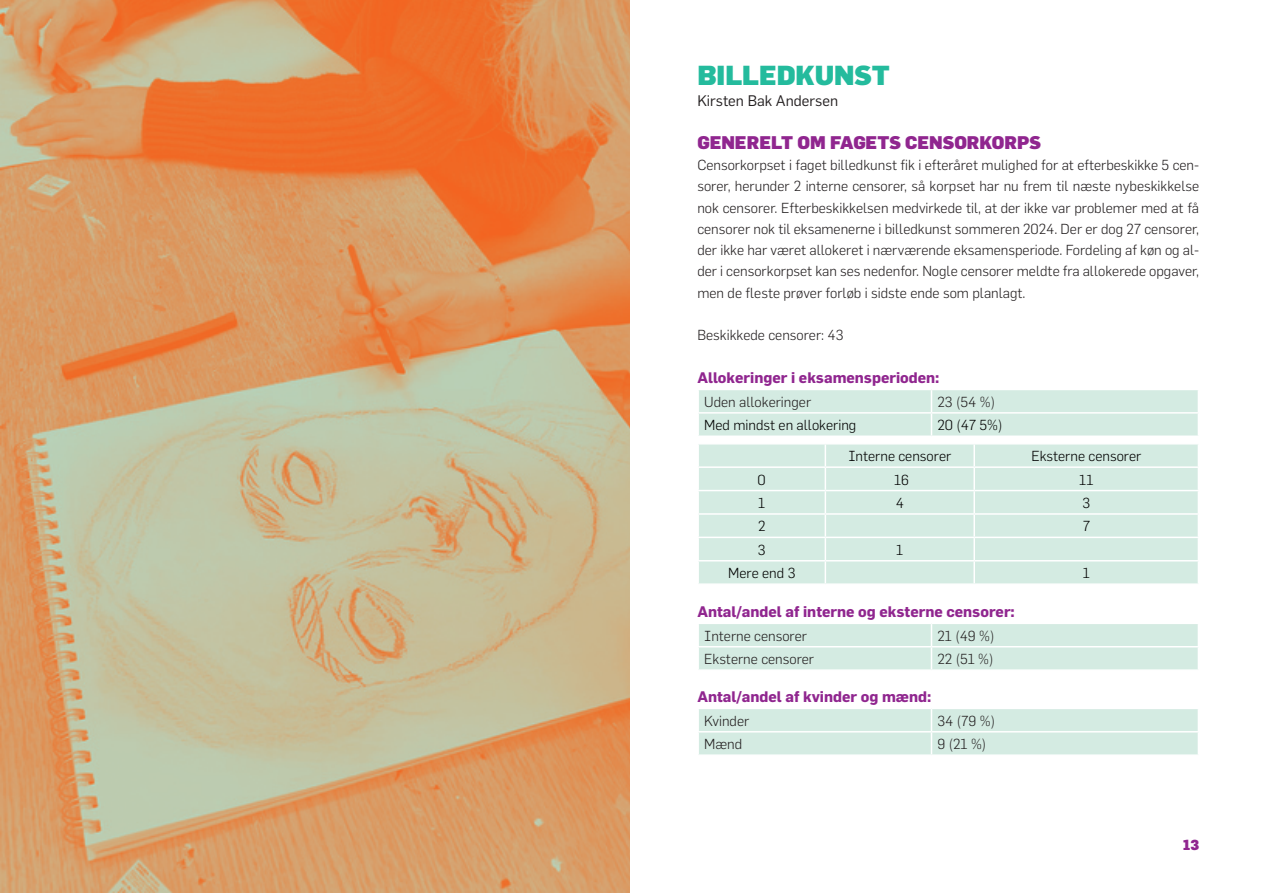
<style>
.page{position:relative;width:1263px;height:893px;background:#fff}
.page>*{position:absolute;margin:0;border:0;box-sizing:border-box;transform-origin:0 0}
.MR_1{font:900 27px "Flama";color:#24bb9d}
.MR_2{font:900 18px "Flama";color:#90268f}
.MR_3{font:700 15px "Flama";color:#90268f}
.Forfatter{font:15px "Flama";color:#231f20}
.Brød{font:300 14.25px/21.3px "Flama";color:#231f20;text-align:justify}
.Brødtekst1{font:300 14.25px "Flama";color:#231f20}
.Brødtekst1-2{font:300 14.25px "Flama";color:#000}
.t1{font:900 14.25px "Flama";color:#90268f}
</style>
<div class="page">
<svg style="left:699px;top:390px;width:499px;height:45px"></svg>
<div style="left:699px;top:444px;width:499px;height:22px;background:#d4ebe2"></div>
<div style="left:699px;top:468px;width:499px;height:115px;background:#d4ebe2"></div>
<hr style="left:973px;top:444px;width:2px;height:22px;background:#fff">
<hr style="left:973px;top:491px;width:2px;height:22px;background:#fff">
<hr style="left:973px;top:538px;width:2px;height:22px;background:#fff">
<hr style="left:973px;top:468px;width:2px;height:22px;background:#fff">
<hr style="left:697px;top:490px;width:128px;height:1px;background:#fff">
<hr style="left:825px;top:490px;width:149px;height:1px;background:#fff">
<hr style="left:974px;top:490px;width:225px;height:1px;background:#fff">
<hr style="left:697px;top:513px;width:128px;height:2px;background:#fff">
<hr style="left:825px;top:513px;width:149px;height:2px;background:#fff">
<hr style="left:974px;top:513px;width:225px;height:2px;background:#fff">
<hr style="left:973px;top:515px;width:2px;height:22px;background:#fff">
<hr style="left:697px;top:537px;width:128px;height:1px;background:#fff">
<hr style="left:825px;top:537px;width:149px;height:1px;background:#fff">
<hr style="left:974px;top:537px;width:225px;height:1px;background:#fff">
<hr style="left:697px;top:560px;width:128px;height:1px;background:#fff">
<hr style="left:825px;top:560px;width:149px;height:1px;background:#fff">
<svg style="left:825px;top:444px;width:1px;height:139px"></svg>
<hr style="left:974px;top:560px;width:225px;height:1px;background:#fff">
<hr style="left:973px;top:561px;width:2px;height:22px;background:#fff">
<div style="left:698px;top:624px;width:500px;height:45px;background:#d4ebe2"></div>
<div style="left:699px;top:709px;width:499px;height:45px;background:#d4ebe2"></div>
<img style="left:0;top:0;width:629px;height:893px">
<p class="MR_1" style="left:697px;top:58px;width:194px">BILLEDKUNST</p>
<p class="Forfatter" style="left:697px;top:92px;width:142px">Kirsten Bak Andersen</p>
<p class="MR_2" style="left:697px;top:131px;width:345px">GENERELT OM FAGETS CENSORKORPS</p>
<p class="Brød" style="left:697px;top:154px;width:503px">Censorkorpset i faget billedkunst fik i efteråret mulighed for at efterbeskikke 5 cen&shy;sorer, herunder 2 interne censorer, så korpset har nu frem til næste nybeskikkelse nok censorer. Efterbeskikkelsen medvirkede til, at der ikke var problemer med at få censorer nok til eksamenerne i billedkunst sommeren 2024. Der er dog 27 censorer, der ikke har været allokeret i nærværende eksamensperiode. Fordeling af køn og al&shy;der i censorkorpset kan ses nedenfor. Nogle censorer meldte fra allokerede opgaver, men de fleste prøver forløb i sidste ende som planlagt.</p>
<p class="Brød" style="left:697px;top:324px;width:148px">Beskikkede censorer: 43</p>
<p class="MR_3" style="left:697px;top:368px;width:244px">Allokeringer i eksamensperioden:</p>
<p class="Brødtekst1" style="left:704px;top:393px;width:109px">Uden allokeringer</p>
<p class="Brødtekst1" style="left:937px;top:393px;width:59px">23 (54 %)</p>
<p class="Brødtekst1-2" style="left:704px;top:417px;width:154px">Med mindst en allokering</p>
<p class="Brødtekst1-2" style="left:937px;top:417px;width:66px">20 (47 5%)</p>
<p class="Brødtekst1-2" style="left:848px;top:448px;width:104px">Interne censorer</p>
<p class="Brødtekst1-2" style="left:1031px;top:448px;width:112px">Eksterne censorer</p>
<p class="Brødtekst1-2" style="left:758px;top:471px;width:10px">0</p>
<p class="Brødtekst1-2" style="left:894px;top:471px;width:16px">16</p>
<p class="Brødtekst1-2" style="left:1079px;top:471px;width:16px">11</p>
<p class="Brødtekst1-2" style="left:758px;top:495px;width:9px">1</p>
<p class="Brødtekst1-2" style="left:896px;top:495px;width:10px">4</p>
<p class="Brødtekst1-2" style="left:1082px;top:495px;width:9px">3</p>
<p class="Brødtekst1-2" style="left:758px;top:518px;width:9px">2</p>
<p class="Brødtekst1-2" style="left:1083px;top:518px;width:9px">7</p>
<p class="Brødtekst1-2" style="left:758px;top:541px;width:9px">3</p>
<p class="Brødtekst1-2" style="left:896px;top:541px;width:9px">1</p>
<p class="Brødtekst1-2" style="left:728px;top:565px;width:69px">Mere end 3</p>
<p class="Brødtekst1-2" style="left:1083px;top:565px;width:9px">1</p>
<p class="MR_3" style="left:697px;top:602px;width:319px">Antal/andel af interne og eksterne censorer:</p>
<p class="Brødtekst1" style="left:704px;top:627px;width:104px">Interne censorer</p>
<p class="Brødtekst1" style="left:937px;top:627px;width:58px">21 (49 %)</p>
<p class="Brødtekst1" style="left:704px;top:651px;width:112px">Eksterne censorer</p>
<p class="Brødtekst1" style="left:937px;top:651px;width:57px">22 (51 %)</p>
<p class="MR_3" style="left:697px;top:687px;width:236px">Antal/andel af kvinder og mænd:</p>
<p class="Brødtekst1" style="left:704px;top:712px;width:47px">Kvinder</p>
<p class="Brødtekst1" style="left:937px;top:712px;width:59px">34 (79 %)</p>
<p class="Brødtekst1" style="left:704px;top:736px;width:40px">Mænd</p>
<p class="Brødtekst1" style="left:937px;top:736px;width:50px">9 (21 %)</p>
<p class="t1" style="left:1183px;top:836px;width:18px">13</p>
</div>
